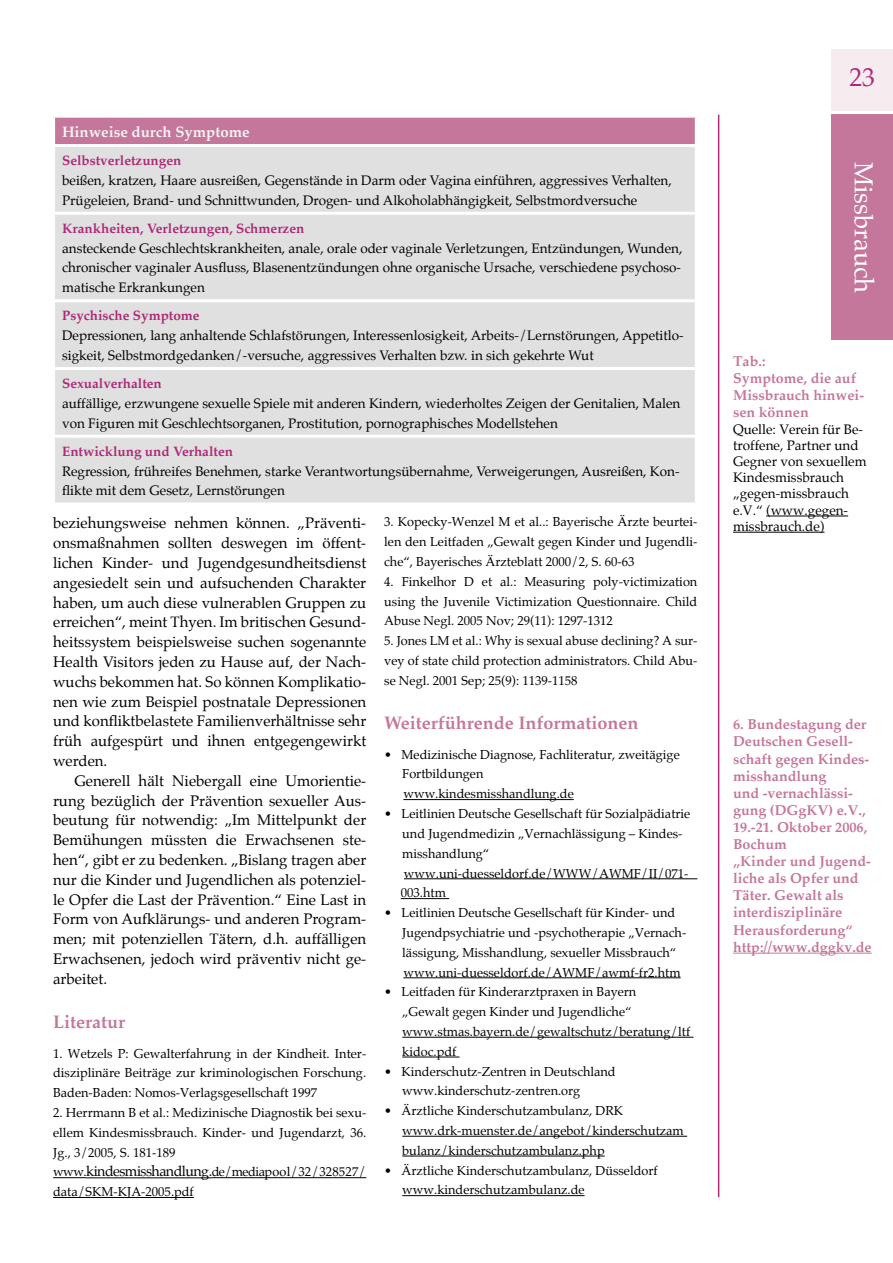
<style>
.page{position:relative;width:893px;height:1263px;background:#fff}
.page>*{position:absolute;margin:0;border:0;box-sizing:border-box;transform-origin:0 0}
.t1{font:25.5px "Palatino";color:#fff}
.t2{font:25.5px "Palatino";color:#ae2877}
.t3{font:700 18px "Palatino";color:#c5779b}
.t4{font:15px/19.8px "Palatino";color:#000;text-align:justify}
.t5{font:700 15px "Palatino";color:#f4f4f4}
.t6{font:700 14.25px/17.1px "Palatino";color:#c5779b}
.t7{font:13.5px/19.8px "Palatino";color:#000}
.t8{font:700 13.5px "Palatino";color:#ae2877}
.t9{font:12.75px/19.8px "Palatino";color:#000}
.s1{font-size:14.25px}
</style>
<div class="page">
<div style="left:832px;top:114px;width:61px;height:226px;background:#c5779b"></div>
<hr style="left:53px;top:1177px;width:33px;height:1px;background:#000">
<hr style="left:86px;top:1177px;width:126px;height:1px;background:#000">
<hr style="left:212px;top:1177px;width:154px;height:1px;background:#000">
<hr style="left:53px;top:1197px;width:141px;height:1px;background:#000">
<hr style="left:403px;top:799px;width:171px;height:1px;background:#000">
<hr style="left:404px;top:878px;width:293px;height:1px;background:#000">
<hr style="left:401px;top:898px;width:48px;height:1px;background:#000">
<hr style="left:403px;top:977px;width:278px;height:1px;background:#000">
<hr style="left:402px;top:1037px;width:291px;height:1px;background:#000">
<hr style="left:402px;top:1057px;width:58px;height:1px;background:#000">
<hr style="left:402px;top:1136px;width:285px;height:1px;background:#000">
<hr style="left:402px;top:1156px;width:203px;height:1px;background:#000">
<hr style="left:402px;top:1195px;width:183px;height:1px;background:#000">
<hr style="left:733px;top:953px;width:139px;height:1px;background:#c5779b">
<div style="left:54px;top:116px;width:642px;height:30px;background:#c5779b"></div>
<div style="left:55px;top:147px;width:640px;height:355px;background:#e0e0e0"></div>
<hr style="left:52px;top:115px;width:646px;height:3px;background:#fff">
<hr style="left:52px;top:118px;width:3px;height:26px;background:#fff">
<hr style="left:695px;top:118px;width:3px;height:26px;background:#fff">
<hr style="left:52px;top:144px;width:646px;height:3px;background:#fff">
<hr style="left:52px;top:212px;width:646px;height:3px;background:#fff">
<hr style="left:52px;top:299px;width:646px;height:3px;background:#fff">
<hr style="left:52px;top:367px;width:646px;height:3px;background:#fff">
<hr style="left:52px;top:435px;width:646px;height:3px;background:#fff">
<hr style="left:766px;top:516px;width:82px;height:1px;background:#000">
<hr style="left:733px;top:532px;width:91px;height:1px;background:#000">
<div style="left:831px;top:49px;width:62px;height:62px;background:#f6ecf0"></div>
<hr style="left:718px;top:115px;width:1px;height:1082px;background:#ae2877">
<p class="t5" style="left:62px;top:123px;width:189px">Hinweise durch Symptome</p>
<p class="t8" style="left:62px;top:152px;width:121px">Selbstverletzungen</p>
<p class="t7" style="left:62px;top:172px;width:611px">beißen, kratzen, Haare ausreißen, Gegenstände in Darm oder Vagina einführen, aggressives Verhalten,<br>Prügeleien, Brand- und Schnittwunden, Drogen- und Alkoholabhängigkeit, Selbstmordversuche</p>
<p class="t8" style="left:62px;top:220px;width:244px">Krankheiten, Verletzungen, Schmerzen</p>
<p class="t7" style="left:62px;top:239px;width:622px;text-align:justify">ansteckende Geschlechtskrankheiten, anale, orale oder vaginale Verletzungen, Entzündungen, Wunden, chronischer vaginaler Ausfluss, Blasenentzündungen ohne organische Ursache, verschiedene psychoso&shy;matische Erkrankungen</p>
<p class="t8" style="left:62px;top:307px;width:139px">Psychische Symptome</p>
<p class="t7" style="left:62px;top:327px;width:623px">Depressionen, lang anhaltende Schlafstörungen, Interessenlosigkeit, Arbeits-/Lernstörungen, Appetitlo&shy;sigkeit, Selbstmordgedanken/-versuche, aggressives Verhalten bzw. in sich gekehrte Wut</p>
<p class="t8" style="left:62px;top:375px;width:101px">Sexualverhalten</p>
<p class="t7" style="left:62px;top:395px;width:620px">auffällige, erzwungene sexuelle Spiele mit anderen Kindern, wiederholtes Zeigen der Genitalien, Malen von Figuren mit Geschlechtsorganen, Prostitution, pornographisches Modellstehen</p>
<p class="t8" style="left:62px;top:443px;width:172px">Entwicklung und Verhalten</p>
<p class="t7" style="left:62px;top:462px;width:619px">Regression, frühreifes Benehmen, starke Verantwortungsübernahme, Verweigerungen, Ausreißen, Kon&shy;flikte mit dem Gesetz, Lernstörungen</p>
<p class="t4" style="left:53px;top:514px;width:315px">beziehungsweise nehmen können. „Präventi&shy;onsmaßnahmen sollten deswegen im öffent&shy;lichen Kinder- und Jugendgesundheitsdienst angesiedelt sein und aufsuchenden Charakter haben, um auch diese vulnerablen Gruppen zu erreichen“, meint Thyen. Im britischen Gesund&shy;heitssystem beispielsweise suchen sogenannte Health Visitors jeden zu Hause auf, der Nach&shy;wuchs bekommen hat. So können Komplikatio&shy;nen wie zum Beispiel postnatale Depressionen und konfliktbelastete Familienverhältnisse sehr früh aufgespürt und ihnen entgegengewirkt werden.</p>
<p class="t4" style="left:53px;top:772px;width:315px;text-indent:21px">Generell hält Niebergall eine Umorientie&shy;rung bezüglich der Prävention sexueller Aus&shy;beutung für notwendig: „Im Mittelpunkt der Bemühungen müssten die Erwachsenen ste&shy;hen“, gibt er zu bedenken. „Bislang tragen aber nur die Kinder und Jugendlichen als potenziel&shy;le Opfer die Last der Prävention.“ Eine Last in Form von Aufklärungs- und anderen Program&shy;men; mit potenziellen Tätern, d.h. auffälligen Erwachsenen, jedoch wird präventiv nicht ge&shy;arbeitet.</p>
<h2 class="t3" style="left:53px;top:1011px;width:73px">Literatur</h2>
<p class="t9" style="left:53px;top:1044px;width:315px;text-align:justify">1. Wetzels P: Gewalterfahrung in der Kindheit. Inter&shy;disziplinäre Beiträge zur kriminologischen Forschung.<br>Baden-Baden: Nomos-Verlagsgesellschaft 1997</p>
<p class="t9" style="left:53px;top:1104px;width:315px">2. Herrmann B et al.: Medizinische Diagnostik bei sexu&shy;ellem Kindesmissbrauch. Kinder- und Jugendarzt, 36.<br>Jg., 3/2005, S. 181-189 www.<span class="s1">kindesmisshandlung.</span>de/mediapool/32/328527/ data/SKM-KJA-2005.pdf</p>
<p class="t9" style="left:384px;top:513px;width:315px;text-align:justify">3. Kopecky-Wenzel M et al..: Bayerische Ärzte beurtei&shy;len den Leitfaden „Gewalt gegen Kinder und Jugendli&shy;che“, Bayerisches Ärzteblatt 2000/2, S. 60-63</p>
<p class="t9" style="left:384px;top:573px;width:315px;text-align:justify">4. Finkelhor D et al.: Measuring poly-victimization using the Juvenile Victimization Questionnaire. Child Abuse Negl. 2005 Nov; 29(11): 1297-1312</p>
<p class="t9" style="left:384px;top:632px;width:315px;text-align:justify">5. Jones LM et al.: Why is sexual abuse declining? A sur&shy;vey of state child protection administrators. Child Abu&shy;se Negl. 2001 Sep; 25(9): 1139-1158</p>
<h2 class="t3" style="left:384px;top:712px;width:256px">Weiterführende Informationen</h2>
<p class="t9" style="left:402px;top:745px;width:279px;text-indent:-18px">• Medizinische Diagnose, Fachliteratur, zweitägige<br>Fortbildungen<br>www.kindesmisshandlung.de</p>
<p class="t9" style="left:401px;top:805px;width:291px;text-indent:-16px">• Leitlinien Deutsche Gesellschaft für Sozialpädiatrie und Jugendmedizin „Vernachlässigung – Kindes&shy;misshandlung“ www.uni-duesseldorf.de/WWW/AWMF/II/071- 003.htm</p>
<p class="t9" style="left:402px;top:904px;width:286px;text-indent:-18px">• Leitlinien Deutsche Gesellschaft für Kinder- und Jugendpsychiatrie und -psychotherapie „Vernach&shy;lässigung, Misshandlung, sexueller Missbrauch“ www.uni-duesseldorf.de/AWMF/awmf-fr2.htm</p>
<p class="t9" style="left:402px;top:983px;width:290px;text-indent:-18px">• Leitfaden für Kinderarztpraxen in Bayern<br>„Gewalt gegen Kinder und Jugendliche“ www.stmas.bayern.de/gewaltschutz/beratung/ltf kidoc.pdf</p>
<p class="t9" style="left:402px;top:1062px;width:215px;text-indent:-18px">• Kinderschutz-Zentren in Deutschland www.kinderschutz-zentren.org</p>
<p class="t9" style="left:402px;top:1102px;width:283px;text-indent:-18px">• Ärztliche Kinderschutzambulanz, DRK www.drk-muenster.de/angebot/kinderschutzam bulanz/kinderschutzambulanz.php</p>
<p class="t9" style="left:402px;top:1161px;width:257px;text-indent:-18px">• Ärztliche Kinderschutzambulanz, Düsseldorf www.kinderschutzambulanz.de</p>
<h1 class="t2" style="left:849px;top:61px;width:27px">23</h1>
<h1 class="t1" style="left:880px;top:162px;width:133px;rotate:90deg">Missbrauch</h1>
<p class="t6" style="left:733px;top:354px;width:132px">Tab.:<br>Symptome, die auf<br>Missbrauch hinwei&shy;sen können</p>
<p class="t7" style="left:733px;top:422px;width:135px;line-height:16.2px">Quelle: Verein für Be&shy;troffene, Partner und<br>Gegner von sexuellem<br>Kindesmissbrauch „gegen-missbrauch e.V.“ (www.gegen&shy;missbrauch.de)</p>
<p class="t6" style="left:733px;top:717px;width:140px">6. Bundestagung der<br>Deutschen Gesell&shy;schaft gegen Kindes&shy;misshandlung<br>und -vernachlässi&shy;gung (DGgKV) e.V.,<br>19.-21. Oktober 2006,<br>Bochum<br>„Kinder und Jugend&shy;liche als Opfer und<br>Täter. Gewalt als interdisziplinäre<br>Herausforderung“ http://www.dggkv.de</p>
</div>
